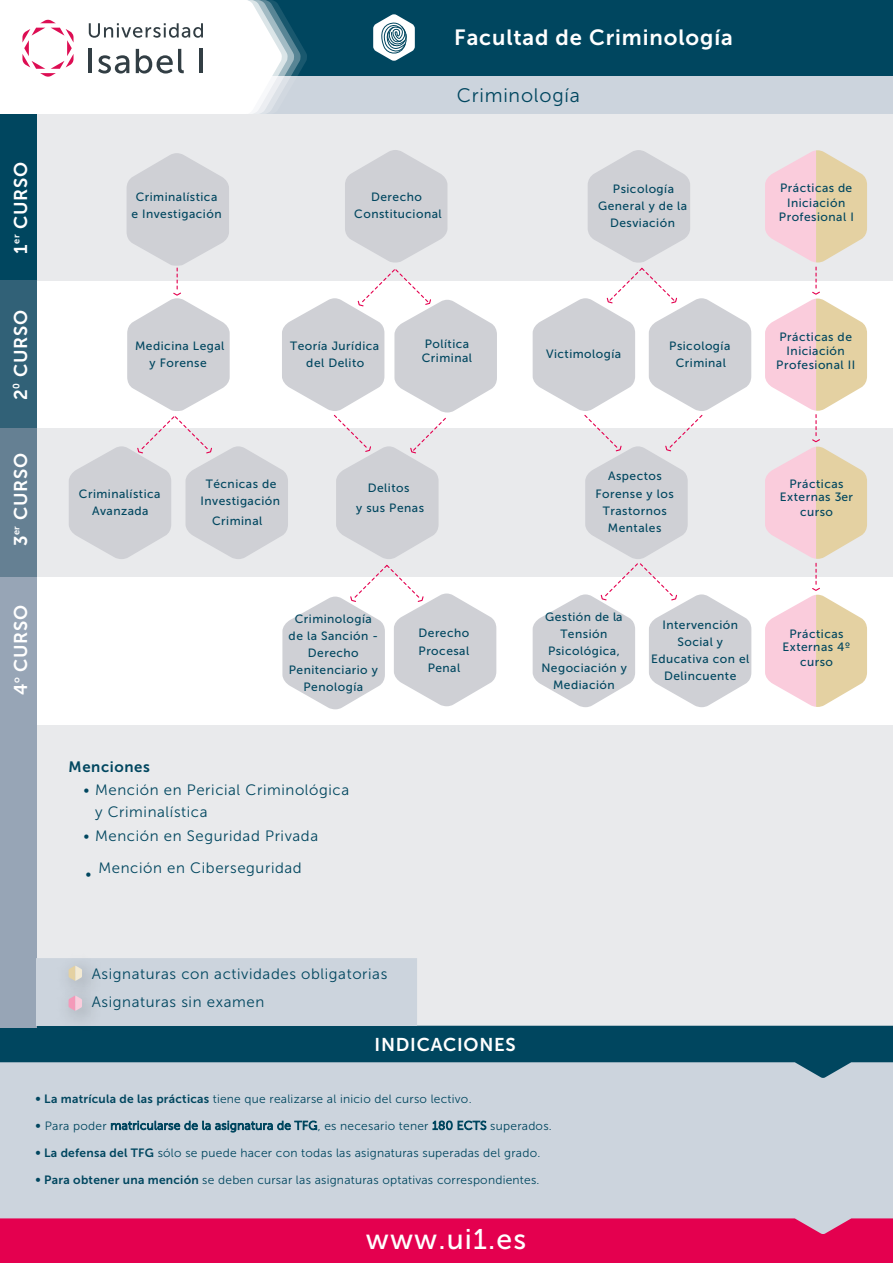
<style>
.page{position:relative;width:893px;height:1263px;background:#fff}
.page>*{position:absolute;margin:0;border:0;box-sizing:border-box;transform-origin:0 0}
.t1{font:28.35px "Museo Sans 500";letter-spacing:.04em;color:#fff}
.t2{font:21.9px "Museo Sans 700";letter-spacing:.04em;color:#fff}
.t3{font:19.5px "Museo Sans 300";letter-spacing:.04em;color:#00465f}
.t4{font:18.45px "Museo Sans 700";letter-spacing:.04em;color:#fff}
.t5{font:15px/21.8px "Museo Sans 300";letter-spacing:.04em;color:#00465f}
.t6{font:15px "Museo Sans 700";letter-spacing:.04em;color:#00465f}
.t7{font:12px/17.2px "Museo Sans 500";letter-spacing:.04em;color:#00465f;text-align:center}
.t8{font:12px "Museo Sans 300";letter-spacing:.02em;color:#00465f}
.s1{font-family:"Museo Sans 700"}
</style>
<div class="page">
<div style="left:307px;top:75px;width:586px;height:39px;background:#ccd4dd"></div>
<div style="left:0;top:0;width:893px;height:75px;background:#00465f"></div>
<div style="left:0;top:1078px;width:893px;height:140px;background:#ccd4dd"></div>
<div style="left:36px;top:114px;width:857px;height:167px;background:#e9eaec"></div>
<div style="left:36px;top:429px;width:857px;height:148px;background:#e9eaec"></div>
<div style="left:36px;top:725px;width:857px;height:301px;background:#e9eaec"></div>
<div style="left:0;top:1218px;width:893px;height:45px;background:#e4004f"></div>
<svg style="left:0;top:1026px;width:893px;height:52px;background:#3c7084"></svg>
<div style="left:0;top:114px;width:36px;height:167px;background:#00465f"></div>
<div style="left:0;top:280px;width:36px;height:149px;background:#316177"></div>
<div style="left:0;top:429px;width:36px;height:148px;background:#658093"></div>
<div style="left:0;top:577px;width:36px;height:450px;background:#97a5b6"></div>
<svg style="left:0;top:0;width:307px;height:114px"></svg>
<svg style="left:373px;top:14px;width:42px;height:47px"></svg>
<svg style="left:765px;top:150px;width:102px;height:557px"></svg>
<img style="left:47px;top:1026px;width:65px;height:15px">
<div style="left:36px;top:958px;width:381px;height:68px;background:#ccd4dd"></div>
<svg style="left:69px;top:150px;width:428px;height:559px"></svg>
<svg style="left:533px;top:150px;width:218px;height:557px"></svg>
<h3 class="t4" style="left:11px;top:254px;width:94px;rotate:-90deg">1<sup>er</sup> CURSO</h3>
<h3 class="t4" style="left:11px;top:400px;width:92px;rotate:-90deg">2<sup>0</sup> CURSO</h3>
<h3 class="t4" style="left:11px;top:546px;width:95px;rotate:-90deg">3<sup>er</sup> CURSO</h3>
<h3 class="t4" style="left:11px;top:695px;width:92px;rotate:-90deg">4<sup>o</sup> CURSO</h3>
<p class="t7" style="left:131px;top:188px;width:92px">Criminalística e Investigación</p>
<h2 class="t2" style="left:454px;top:25px;width:280px">Facultad de Criminología</h2>
<h3 class="t3" style="left:457px;top:85px;width:125px">Criminología</h3>
<p class="t7" style="left:354px;top:188px;width:89px">Derecho<br>Constitucional</p>
<p class="t7" style="left:598px;top:180px;width:91px">Psicología<br>General y de la<br>Desviación</p>
<p class="t7" style="left:779px;top:181px;width:76px;line-height:14.4px">Prácticas de<br>Iniciación<br>Profesional I</p>
<p class="t7" style="left:135px;top:337px;width:91px">Medicina Legal y Forense</p>
<p class="t7" style="left:422px;top:337px;width:52px;line-height:14.4px;text-align:left">Política<br>Criminal</p>
<p class="t7" style="left:290px;top:337px;width:91px">Teoría Jurídica del Delito</p>
<p class="t7" style="left:546px;top:346px;width:77px">Victimología</p>
<p class="t7" style="left:669px;top:337px;width:63px">Psicología<br>Criminal</p>
<p class="t7" style="left:776px;top:329px;width:80px;line-height:14.4px">Prácticas de<br>Iniciación<br>Profesional II</p>
<p class="t7" style="left:79px;top:485px;width:83px">Criminalística<br>Avanzada</p>
<p class="t7" style="left:201px;top:476px;width:81px;line-height:16.5px">Técnicas de<br>Investigación</p>
<p class="t7" style="left:212px;top:512px;width:52px">Criminal</p>
<p class="t7" style="left:356px;top:478px;width:69px;line-height:20.2px">Delitos<br>y sus Penas</p>
<p class="t7" style="left:289px;top:610px;width:91px">Criminología de la Sanción -<br>Derecho<br>Penitenciario y<br>Penología</p>
<p class="t7" style="left:418px;top:624px;width:52px">Derecho<br>Procesal<br>Penal</p>
<p class="t6" style="left:69px;top:759px;width:83px">Menciones</p>
<p class="t5" style="left:95px;top:779px;width:256px;text-indent:-11px">• Mención en Pericial Criminológica y Criminalística</p>
<p class="t5" style="left:84px;top:825px;width:236px">• Mención en Seguridad Privada</p>
<p class="t5" style="left:85px;top:862px;width:8px">•</p>
<p class="t5" style="left:98px;top:857px;width:205px">Mención en Ciberseguridad</p>
<p class="t7" style="left:595px;top:468px;width:80px">Aspectos<br>Forense y los<br>Trastornos<br>Mentales</p>
<p class="t7" style="left:780px;top:476px;width:75px;line-height:14.1px">Prácticas<br>Externas 3er curso</p>
<p class="t7" style="left:541px;top:609px;width:87px">Gestión de la<br>Tensión<br>Psicológica,<br>Negociación y<br>Mediación</p>
<p class="t7" style="left:651px;top:616px;width:100px">Intervención<br>Social y<br>Educativa con el<br>Delincuente</p>
<p class="t7" style="left:782px;top:627px;width:70px;line-height:14px">Prácticas<br>Externas 4º curso</p>
<p class="t5" style="left:92px;top:959px;width:297px;line-height:28.5px">Asignaturas con actividades obligatorias<br>Asignaturas sin examen</p>
<h3 class="t4" style="left:375px;top:1034px;width:143px">INDICACIONES</h3>
<p class="t8" style="left:35px;top:1092px;width:438px">∞ <span class="s1">La matrícula de las prácticas</span> tiene que realizarse al inicio del curso lectivo.</p>
<p class="t8" style="left:35px;top:1119px;width:518px">∞ Para poder matricularse de la asignatura de TFG, es necesario tener 180 ECTS superados.</p>
<p class="t8" style="left:35px;top:1146px;width:507px">∞ <span class="s1">La defensa del TFG</span> sólo se puede hacer con todas las asignaturas superadas del grado.</p>
<p class="t8" style="left:35px;top:1173px;width:506px">∞ <span class="s1">Para obtener una mención</span> se deben cursar las asignaturas optativas correspondientes.</p>
<h1 class="t1" style="left:366px;top:1223px;width:162px">www.ui1.es</h1>
</div>
